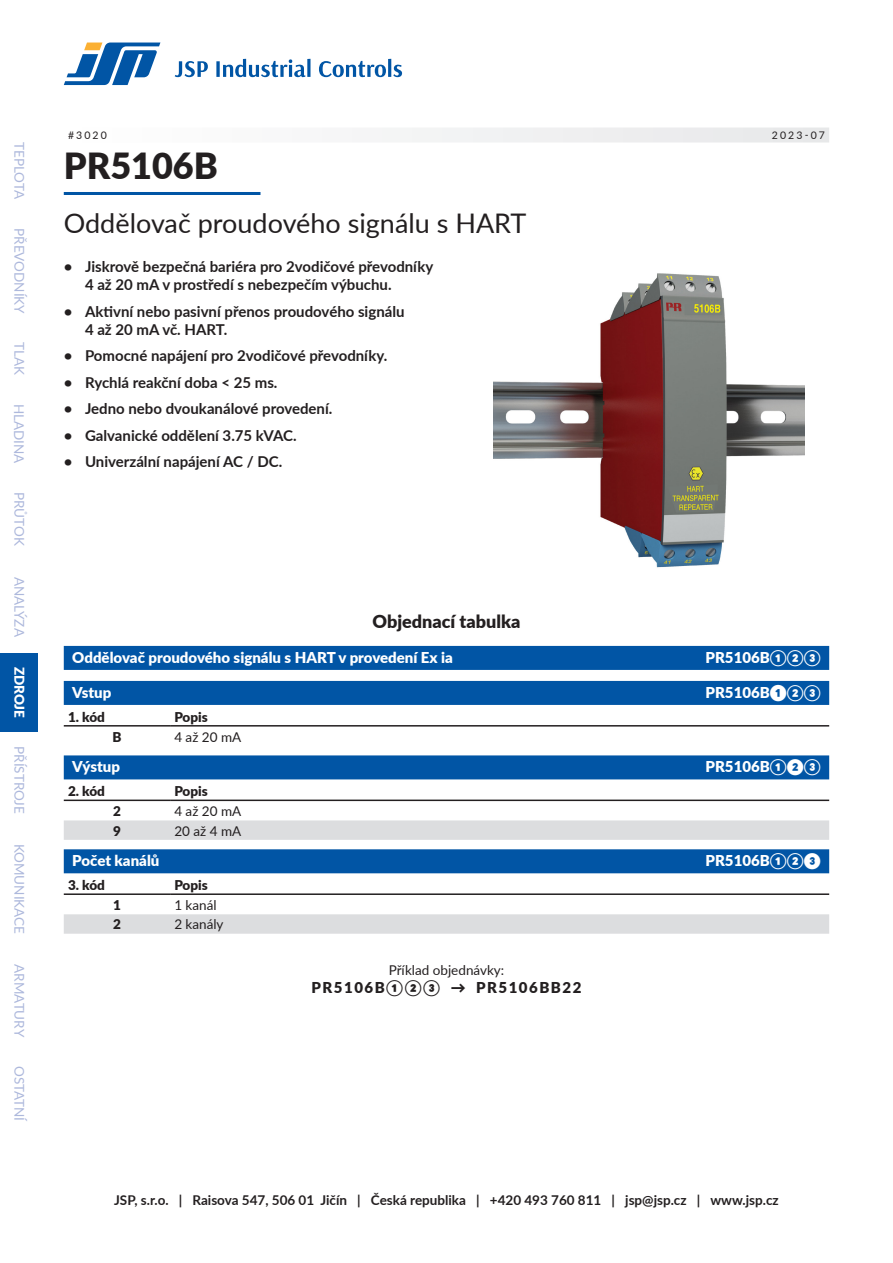
<style>
.page{position:relative;width:893px;height:1263px;background:#fff}
.page>*{position:absolute;margin:0;border:0;box-sizing:border-box;transform-origin:0 0}
.Produkt{font:900 36px "Lato";color:#231f20}
.Popis_produktu{font:27px "Lato";color:#231f20}
.Nadpis_1{font:900 18px "Lato";color:#231f20}
.t1{font:700 15px/18px "Lato";color:#231f20}
.Sekce{font:900 15px "Lato";color:#fff}
.Příklad_objednávky{font:900 15px "Lato";letter-spacing:.1em;color:#231f20}
.Zápatí{font:700 13.5px "Lato";color:#231f20}
.t2{font:13.5px "Lato";color:#adb8dc}
.Základ{font:13.5px "Lato";color:#231f20}
.Záklaví{font:900 13.5px "Lato";color:#231f20}
.Zápatí_2{font:700 13.5px "Lato";color:#231f20}
.Příklad_objednávky-2{font:13.5px "Lato";color:#231f20}
.t3{font:900 13.5px "Lato";color:#fff}
.Kód{font:900 13.5px "Lato";color:#231f20}
.Meta{font:10.5px "Lato";letter-spacing:.2em;color:#231f20}
</style>
<div class="page">
<svg style="left:64px;top:43px;width:96px;height:42px"></svg>
<svg style="left:175px;top:59px;width:227px;height:18px"></svg>
<div style="left:0;top:653px;width:38px;height:78px;background:#0155a5"></div>
<div style="left:64px;top:128px;width:765px;height:15px;background:#f2f3f4"></div>
<hr style="left:64px;top:192px;width:196px;height:3px;background:#0155a5">
<div style="left:64px;top:646px;width:765px;height:24px;background:#0155a5"></div>
<div style="left:64px;top:681px;width:765px;height:24px;background:#0155a5"></div>
<div style="left:64px;top:755px;width:765px;height:24px;background:#0155a5"></div>
<div style="left:64px;top:849px;width:765px;height:24px;background:#0155a5"></div>
<hr style="left:64px;top:725px;width:106px;height:1px;background:#231f20">
<hr style="left:170px;top:725px;width:659px;height:1px;background:#231f20">
<div style="left:64px;top:820px;width:765px;height:20px;background:#dcdddf"></div>
<hr style="left:64px;top:799px;width:106px;height:2px;background:#231f20">
<hr style="left:170px;top:799px;width:659px;height:2px;background:#231f20">
<svg style="left:64px;top:914px;width:765px;height:20px"></svg>
<hr style="left:64px;top:893px;width:106px;height:2px;background:#231f20">
<hr style="left:170px;top:893px;width:659px;height:2px;background:#231f20">
<img style="left:494px;top:273px;width:310px;height:295px">
<p class="t2" style="left:29px;top:142px;width:58px;rotate:90deg">TEPLOTA</p>
<p class="t2" style="left:29px;top:228px;width:87px;rotate:90deg">PŘEVODNÍKY</p>
<p class="t2" style="left:29px;top:342px;width:34px;rotate:90deg">TLAK</p>
<p class="t2" style="left:29px;top:404px;width:61px;rotate:90deg">HLADINA</p>
<p class="t2" style="left:29px;top:492px;width:55px;rotate:90deg">PRŮTOK</p>
<p class="t2" style="left:29px;top:577px;width:61px;rotate:90deg">ANALÝZA</p>
<p class="t3" style="left:30px;top:667px;width:53px;rotate:90deg">ZDROJE</p>
<p class="t2" style="left:29px;top:746px;width:69px;rotate:90deg">PŘÍSTROJE</p>
<p class="t2" style="left:29px;top:844px;width:92px;rotate:90deg">KOMUNIKACE</p>
<p class="t2" style="left:29px;top:964px;width:74px;rotate:90deg">ARMATURY</p>
<p class="t2" style="left:29px;top:1066px;width:58px;rotate:90deg">OSTATNÍ</p>
<p class="Meta" style="left:68px;top:128px;width:40px">#3020</p>
<p class="Meta" style="left:772px;top:128px;width:55px">2023-07</p>
<p class="Produkt" style="left:64px;top:139px;width:156px">PR5106B</p>
<p class="Popis_produktu" style="left:64px;top:204px;width:464px">Oddělovač proudového signálu s HART</p>
<p class="t1" style="left:85px;top:257px;width:350px;text-indent:-21px">• Jiskrově bezpečná bariéra pro 2vodičové převodníky<br>4 až 20 mA v prostředí s nebezpečím výbuchu.</p>
<p class="t1" style="left:85px;top:302px;width:321px;text-indent:-21px">• Aktivní nebo pasivní přenos proudového signálu<br>4 až 20 mA vč. HART.</p>
<p class="t1" style="left:64px;top:346px;width:325px">• Pomocné napájení pro 2vodičové převodníky.</p>
<p class="t1" style="left:64px;top:373px;width:215px">• Rychlá reakční doba &lt; 25 ms.</p>
<p class="t1" style="left:64px;top:399px;width:270px">• Jedno nebo dvoukanálové provedení.</p>
<p class="t1" style="left:64px;top:426px;width:211px">• Galvanické oddělení 3.75 kVAC</p>
<p class="t1" style="left:293px;top:426px;width:5px">.</p>
<p class="t1" style="left:64px;top:452px;width:220px">• Univerzální napájení AC / DC.</p>
<p class="Nadpis_1" style="left:373px;top:608px;width:149px">Objednací tabulka</p>
<p class="Sekce" style="left:72px;top:646px;width:382px">Oddělovač proudového signálu s HART v provedení Ex ia</p>
<p class="Sekce" style="left:706px;top:646px;width:117px">PR5106B①②③</p>
<p class="Sekce" style="left:72px;top:681px;width:41px">Vstup</p>
<p class="Sekce" style="left:706px;top:681px;width:117px">PR5106B❶②③</p>
<p class="Záklaví" style="left:68px;top:706px;width:38px">1. kód</p>
<p class="Záklaví" style="left:174px;top:706px;width:35px">Popis</p>
<p class="Kód" style="left:112px;top:727px;width:11px">B</p>
<p class="Základ" style="left:174px;top:727px;width:68px">4 až 20 mA</p>
<p class="Sekce" style="left:72px;top:756px;width:49px">Výstup</p>
<p class="Sekce" style="left:706px;top:756px;width:117px">PR5106B①❷③</p>
<p class="Záklaví" style="left:68px;top:781px;width:38px">2. kód</p>
<p class="Záklaví" style="left:174px;top:781px;width:35px">Popis</p>
<p class="Kód" style="left:113px;top:801px;width:9px">2</p>
<p class="Základ" style="left:174px;top:802px;width:68px">4 až 20 mA</p>
<p class="Kód" style="left:113px;top:820px;width:9px">9</p>
<p class="Základ" style="left:174px;top:821px;width:68px">20 až 4 mA</p>
<p class="Sekce" style="left:72px;top:849px;width:89px">Počet kanálů</p>
<p class="Sekce" style="left:706px;top:849px;width:117px">PR5106B①②❸</p>
<p class="Záklaví" style="left:68px;top:875px;width:38px">3. kód</p>
<p class="Záklaví" style="left:174px;top:875px;width:35px">Popis</p>
<p class="Kód" style="left:113px;top:895px;width:9px">1</p>
<p class="Základ" style="left:174px;top:895px;width:44px">1 kanál</p>
<p class="Kód" style="left:113px;top:914px;width:9px">2</p>
<p class="Základ" style="left:174px;top:915px;width:51px">2 kanály</p>
<p class="Příklad_objednávky-2" style="left:389px;top:960px;width:117px">Příklad objednávky:</p>
<p class="Příklad_objednávky" style="left:312px;top:976px;width:271px">PR5106B①②③ → PR5106BB22</p>
<p class="Zápatí" style="left:64px;top:1190px;width:310px">16 | Napájecí zdroje a oddělovací leny</p>
<p class="Zápatí_2" style="left:621px;top:1190px;width:210px">Objednávkový katalog 2023</p>
<p class="Zápatí" style="left:114px;top:1190px;width:666px">JSP, s.r.o. | Raisova 547, 506 01 Jičín | Česká republika | +420 493 760 811 | jsp@jsp.cz | www.jsp.cz</p>
</div>
